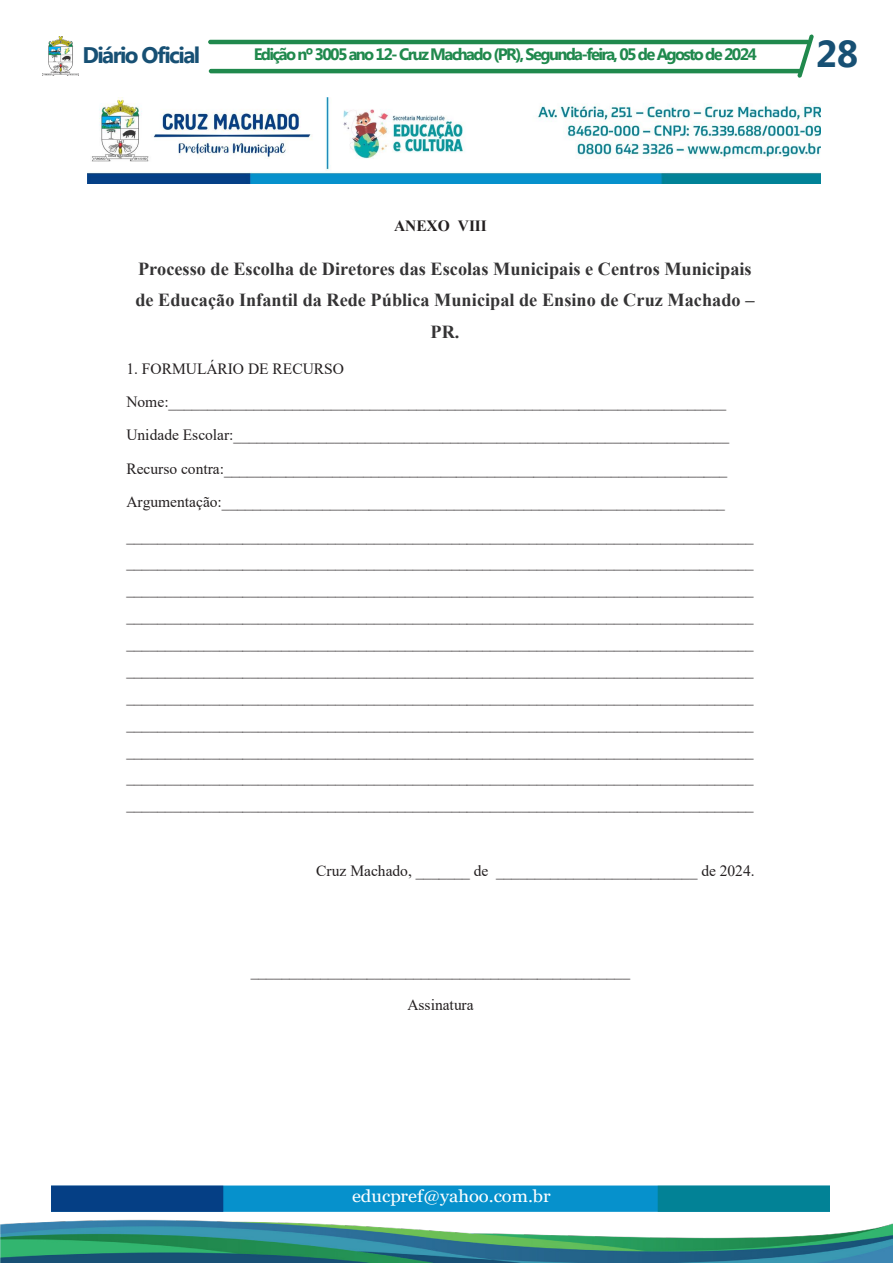
<style>
.page{position:relative;width:893px;height:1263px;background:#fff}
.page>*{position:absolute;margin:0;border:0;box-sizing:border-box;transform-origin:0 0}
.t1{font:700 37.5px "Myanmar Text";color:#175074}
.t2{font:700 22.5px "Myanmar Text";letter-spacing:-.07em;color:#175074}
.t3{font:700 18.3px/31.7px "Times New Roman";color:#353435;text-align:center}
.t4{font:16.95px "Georgia";letter-spacing:-.005em;color:#fff;scale:1.08 1}
.t5{font:700 16.5px "Myanmar Text";letter-spacing:-.1em;color:#20894d}
.t6{font:15.6px/26.8px "Times New Roman";color:#231f20}
.t7{font:700 15.6px "Times New Roman";letter-spacing:-.005em;color:#231f20}
</style>
<div class="page">
<hr style="left:208px;top:40px;width:602px;height:4px;background:#20894d;border-radius:2px">
<hr style="left:209px;top:69px;width:593px;height:4px;background:#20894d;border-radius:2px">
<img style="left:43px;top:37px;width:36px;height:38px">
<svg style="left:797px;top:34px;width:17px;height:44px"></svg>
<img style="left:0;top:1205px;width:893px;height:58px">
<img style="left:88px;top:97px;width:732px;height:86px">
<img style="left:51px;top:1186px;width:778px;height:26px">
<p class="t2" style="left:82px;top:42px;width:119px">Diário Oficial</p>
<p class="t5" style="left:254px;top:45px;width:505px">Edição nº 3005 ano 12- Cruz Machado (PR), Segunda-feira, 05 de Agosto de 2024</p>
<p class="t1" style="left:816px;top:32px;width:44px">28</p>
<p class="t7" style="left:394px;top:215px;width:94px">ANEXO VIII</p>
<p class="t3" style="left:135px;top:252px;width:621px">Processo de Escolha de Diretores das Escolas Municipais e Centros Municipais de Educação Infantil da Rede Pública Municipal de Ensino de Cruz Machado –<br>PR.</p>
<p class="t6" style="left:126px;top:351px;width:629px;line-height:33.5px">1. FORMULÁRIO DE RECURSO Nome:________________________________________________________________________ Unidade Escolar:________________________________________________________________ Recurso contra:_________________________________________________________________ Argumentação:_________________________________________________________________ _________________________________________________________________________________</p>
<p class="t6" style="left:126px;top:548px;width:629px;text-align:justify">_________________________________________________________________________________ _________________________________________________________________________________ _________________________________________________________________________________ _________________________________________________________________________________ _________________________________________________________________________________ _________________________________________________________________________________ _________________________________________________________________________________ _________________________________________________________________________________ _________________________________________________________________________________ _________________________________________________________________________________</p>
<p class="t6" style="left:316px;top:857px;width:440px">Cruz Machado, _______ de __________________________ de 2024.</p>
<p class="t6" style="left:251px;top:954px;width:381px;line-height:33.5px;text-align:center">_________________________________________________<br>Assinatura</p>
<p class="t4" style="left:352px;top:1186px;width:185px">educpref@yahoo.com.br</p>
</div>
